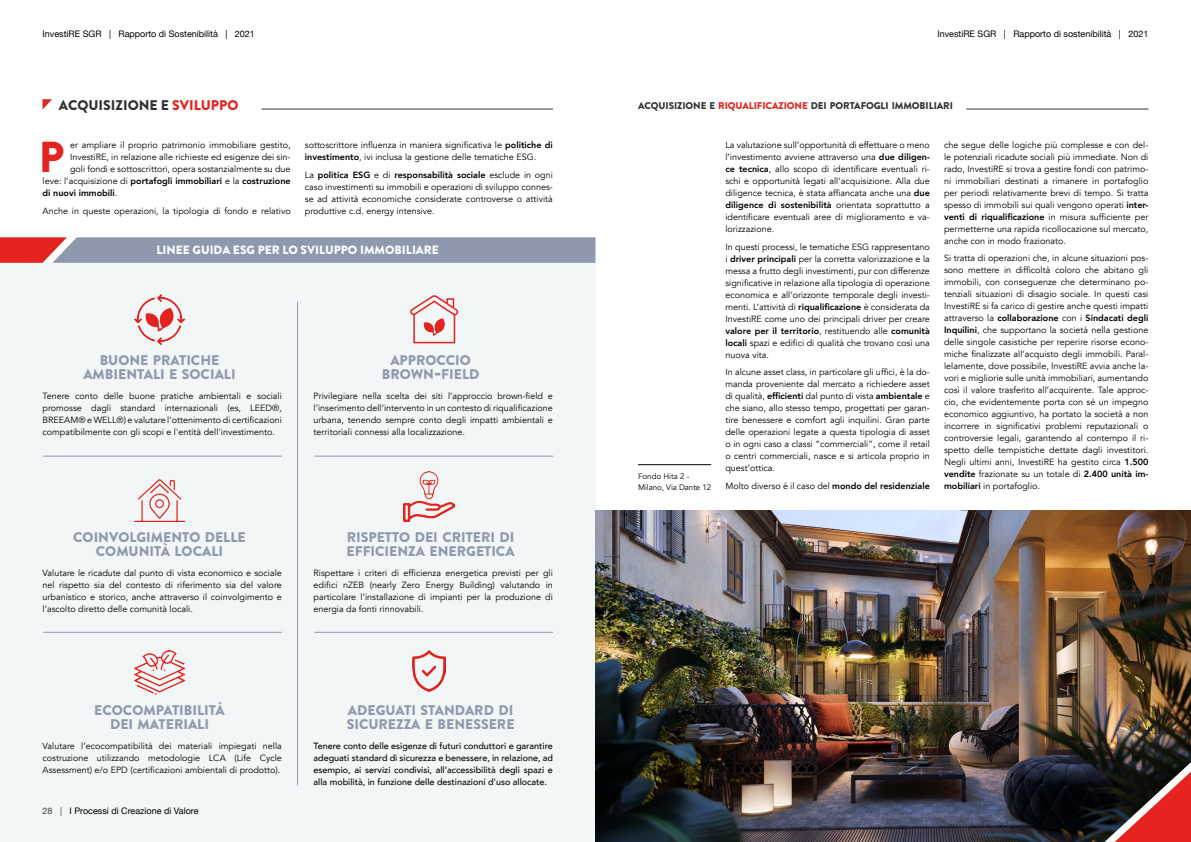
<style>
.page{position:relative;width:1191px;height:842px;background:#fff}
.page>*{position:absolute;margin:0;border:0;box-sizing:border-box;transform-origin:0 0}
.t1{font:900 43.3px "Brandon Grotesque";color:#e5231f}
.t2{font:900 14px/14px "Brandon Grotesque";color:#8e99ad;text-align:center}
.t3{font:900 14px "Brandon Grotesque";color:#333232}
.t4{font:900 12px "Brandon Grotesque";color:#fff}
.t5{font:900 9.8px "Brandon Grotesque";letter-spacing:-.005em;color:#333232}
.t6{font:9px/12px "Avenir";color:#000;text-align:justify}
.t7{font:500 9px/12px "Avenir";color:#000;text-align:justify}
.t8{font:9px "Helvetica Neue";color:#000}
.t9{font:800 9px "Avenir";color:#000}
.t10{font:8px/11px "Avenir";letter-spacing:-.01em;color:#000}
.s1{color:#e5231f}
.s2{font-weight:400}
.s3{font-weight:800}
.s4{font-size:20px}
</style>
<div class="page">
<div style="left:0;top:263px;width:595px;height:579px;background:#f3f6f6"></div>
<hr style="left:261px;top:109px;width:292px;height:1px;background:#333232">
<hr style="left:966px;top:109px;width:182px;height:1px;background:#333232">
<svg style="left:43px;top:99px;width:9px;height:10px"></svg>
<svg style="left:0;top:237px;width:595px;height:26px;background:#9991a2"></svg>
<hr style="left:638px;top:464px;width:73px;height:1px;background:#000">
<hr style="left:43px;top:456px;width:239px;height:1px;background:#8e99ad">
<hr style="left:43px;top:632px;width:239px;height:1px;background:#8e99ad">
<hr style="left:314px;top:456px;width:239px;height:1px;background:#8e99ad">
<hr style="left:314px;top:632px;width:239px;height:1px;background:#8e99ad">
<hr style="left:297px;top:302px;width:1px;height:483px;background:#8e99ad">
<img style="left:134px;top:294px;width:51px;height:50px">
<img style="left:134px;top:479px;width:51px;height:42px">
<img style="left:134px;top:651px;width:51px;height:43px">
<img style="left:412px;top:651px;width:34px;height:40px">
<img style="left:403px;top:471px;width:51px;height:51px">
<img style="left:423px;top:318px;width:22px;height:18px">
<div style="left:413px;top:314px;width:42px;height:29px;border:2px solid #e4231f"></div>
<svg style="left:410px;top:295px;width:49px;height:22px"></svg>
<img style="left:595px;top:510px;width:595px;height:332px">
<svg style="left:1104px;top:762px;width:87px;height:80px;background:#7d3431"></svg>
<p class="t8" style="left:43px;top:27px;width:214px">InvestiRE SGR | Rapporto di Sostenibilità | 2021</p>
<p class="t8" style="left:937px;top:27px;width:213px">InvestiRE SGR | Rapporto di sostenibilità | 2021</p>
<h2 class="t3" style="left:59px;top:95px;width:181px">ACQUISIZIONE E <span class="s1">SVILUPPO</span></h2>
<h1 class="t1" style="left:39px;top:126px;width:27px">P</h1>
<p class="t6" style="left:70px;top:139px;width:222px">er ampliare il proprio patrimonio immobiliare gestito,</p>
<p class="t6" style="left:70px;top:151px;width:222px">InvestiRE, in relazione alle richieste ed esigenze dei sin-</p>
<p class="t6" style="left:70px;top:163px;width:222px">goli fondi e sottoscrittori, opera sostanzialmente su due</p>
<p class="t9" style="left:43px;top:174px;width:250px"><span class="s2">leve: l’acquisizione di</span> portafogli immobiliari <span class="s2">e la</span> costruzione</p>
<p class="t9" style="left:43px;top:186px;width:76px">di nuovi immobili<span class="s2">.</span></p>
<p class="t6" style="left:43px;top:205px;width:250px">Anche in queste operazioni, la tipologia di fondo e relativo</p>
<p class="t6" style="left:305px;top:139px;width:250px">sottoscrittore influenza in maniera significativa le <span class="s3">politiche di investimento</span>, ivi inclusa la gestione delle tematiche ESG.</p>
<p class="t6" style="left:305px;top:169px;width:250px">La <span class="s3">politica ESG</span> e di <span class="s3">responsabilità sociale</span> esclude in ogni caso investimenti su immobili e operazioni di sviluppo connes&shy;se ad attività economiche considerate controverse o attività produttive c.d. energy intensive.</p>
<h3 class="t4" style="left:156px;top:241px;width:284px">LINEE GUIDA ESG PER LO SVILUPPO IMMOBILIARE</h3>
<h2 class="t2" style="left:83px;top:353px;width:154px">BUONE PRATICHE<br>AMBIENTALI E SOCIALI</h2>
<p class="t6" style="left:43px;top:390px;width:241px">Tenere conto delle buone pratiche ambientali e sociali promosse dagli standard internazionali (es, LEED®, BREEAM® e WELL®) e valutare l'ottenimento di certificazioni compatibilmente con gli scopi e l'entità dell'investimento.</p>
<h2 class="t2" style="left:382px;top:353px;width:99px">APPROCCIO<br>BROWN<span class="s4">-</span>FIELD</h2>
<p class="t6" style="left:314px;top:390px;width:241px">Privilegiare nella scelta dei siti l’approccio brown-field e l’inserimento dell’intervento in un contesto di riqualificazione urbana, tenendo sempre conto degli impatti ambientali e territoriali connessi alla localizzazione.</p>
<h2 class="t2" style="left:73px;top:531px;width:174px">COINVOLGIMENTO DELLE<br>COMUNITÀ LOCALI</h2>
<p class="t6" style="left:43px;top:567px;width:241px">Valutare le ricadute dal punto di vista economico e sociale nel rispetto sia del contesto di riferimento sia del valore urbanistico e storico, anche attraverso il coinvolgimento e l’ascolto diretto delle comunità locali.</p>
<h2 class="t2" style="left:346px;top:531px;width:170px;text-align:left">RISPETTO DEI CRITERI DI<br>EFFICIENZA ENERGETICA</h2>
<p class="t6" style="left:314px;top:567px;width:241px">Rispettare i criteri di efficienza energetica previsti per gli edifici nZEB (nearly Zero Energy Building) valutando in particolare l’installazione di impianti per la produzione di energia da fonti rinnovabili.</p>
<h2 class="t2" style="left:94px;top:704px;width:132px">ECOCOMPATIBILITÀ<br>DEI MATERIALI</h2>
<h2 class="t2" style="left:347px;top:704px;width:169px;text-align:left">ADEGUATI STANDARD DI<br>SICUREZZA E BENESSERE</h2>
<p class="t6" style="left:43px;top:740px;width:241px">Valutare l’ecocompatibilità dei materiali impiegati nella costruzione utilizzando metodologie LCA (Life Cycle Assessment) e/o EPD (certificazioni ambientali di prodotto).</p>
<p class="t7" style="left:314px;top:740px;width:241px">Tenere conto delle esigenze di futuri conduttori e garantire adeguati standard di sicurezza e benessere, in relazione, ad esempio, ai servizi condivisi, all’accessibilità degli spazi e alla mobilità, in funzione delle destinazioni d’uso allocate.</p>
<p class="t8" style="left:43px;top:804px;width:21px">28 |</p>
<p class="t8" style="left:70px;top:804px;width:130px">I Processi di Creazione di Valore</p>
<p class="t5" style="left:638px;top:99px;width:316px">ACQUISIZIONE E <span class="s1">RIQUALIFICAZIONE</span> DEI PORTAFOGLI IMMOBILIARI</p>
<p class="t10" style="left:638px;top:471px;width:75px">Fondo Hita 2 -<br>Milano, Via Dante 12</p>
<p class="t6" style="left:725px;top:139px;width:206px">La valutazione sull’opportunità di effettuare o meno l’investimento avviene attraverso una <span class="s3">due diligen&shy;ce tecnica</span>, allo scopo di identificare eventuali ri&shy;schi e opportunità legati all’acquisizione. Alla due diligence tecnica, è stata affiancata anche una <span class="s3">due diligence di sostenibilità</span> orientata soprattutto a identificare eventuali aree di miglioramento e va&shy;lorizzazione.</p>
<p class="t6" style="left:725px;top:241px;width:206px">In questi processi, le tematiche ESG rappresentano i <span class="s3">driver principali</span> per la corretta valorizzazione e la messa a frutto degli investimenti, pur con differenze significative in relazione alla tipologia di operazione economica e all’orizzonte temporale degli investi&shy;menti. L’attività di <span class="s3">riqualificazione</span> è considerata da InvestiRE come uno dei principali driver per creare <span class="s3">valore per il territorio</span>, restituendo alle <span class="s3">comunità locali</span> spazi e edifici di qualità che trovano così una nuova vita.</p>
<p class="t6" style="left:725px;top:366px;width:206px">In alcune asset class, in particolare gli uffici, è la do&shy;manda proveniente dal mercato a richiedere asset di qualità, <span class="s3">efficienti</span> dal punto di vista <span class="s3">ambientale</span> e che siano, allo stesso tempo, progettati per garan&shy;tire benessere e comfort agli inquilini. Gran parte delle operazioni legate a questa tipologia di asset o in ogni caso a classi “commerciali”, come il retail o centri commerciali, nasce e si articola proprio in quest’ottica.</p>
<p class="t6" style="left:725px;top:480px;width:206px">Molto diverso è il caso del <span class="s3">mondo del residenziale</span></p>
<p class="t6" style="left:944px;top:139px;width:206px">che segue delle logiche più complesse e con del&shy;le potenziali ricadute sociali più immediate. Non di rado, InvestiRE si trova a gestire fondi con patrimo&shy;ni immobiliari destinati a rimanere in portafoglio per periodi relativamente brevi di tempo. Si tratta spesso di immobili sui quali vengono operati <span class="s3">inter&shy;venti di riqualificazione</span> in misura sufficiente per permetterne una rapida ricollocazione sul mercato, anche con in modo frazionato.</p>
<p class="t6" style="left:944px;top:253px;width:206px">Si tratta di operazioni che, in alcune situazioni pos&shy;sono mettere in difficoltà coloro che abitano gli immobili, con conseguenze che determinano po&shy;tenziali situazioni di disagio sociale. In questi casi InvestiRE si fa carico di gestire anche questi impatti attraverso la <span class="s3">collaborazione</span> con i <span class="s3">Sindacati degli Inquilini</span>, che supportano la società nella gestione delle singole casistiche per reperire risorse econo&shy;miche finalizzate all’acquisto degli immobili. Paral&shy;lelamente, dove possibile, InvestiRE avvia anche la&shy;vori e migliorie sulle unità immobiliari, aumentando così il valore trasferito all’acquirente. Tale approc&shy;cio, che evidentemente porta con sé un impegno economico aggiuntivo, ha portato la società a non incorrere in significativi problemi reputazionali o controversie legali, garantendo al contempo il ri&shy;spetto delle tempistiche dettate dagli investitori.<br>Negli ultimi anni, InvestiRE ha gestito circa <span class="s3">1.500 vendite</span> frazionate su un totale di <span class="s3">2.400 unità im&shy;mobiliari</span> in portafoglio.</p>
</div>
